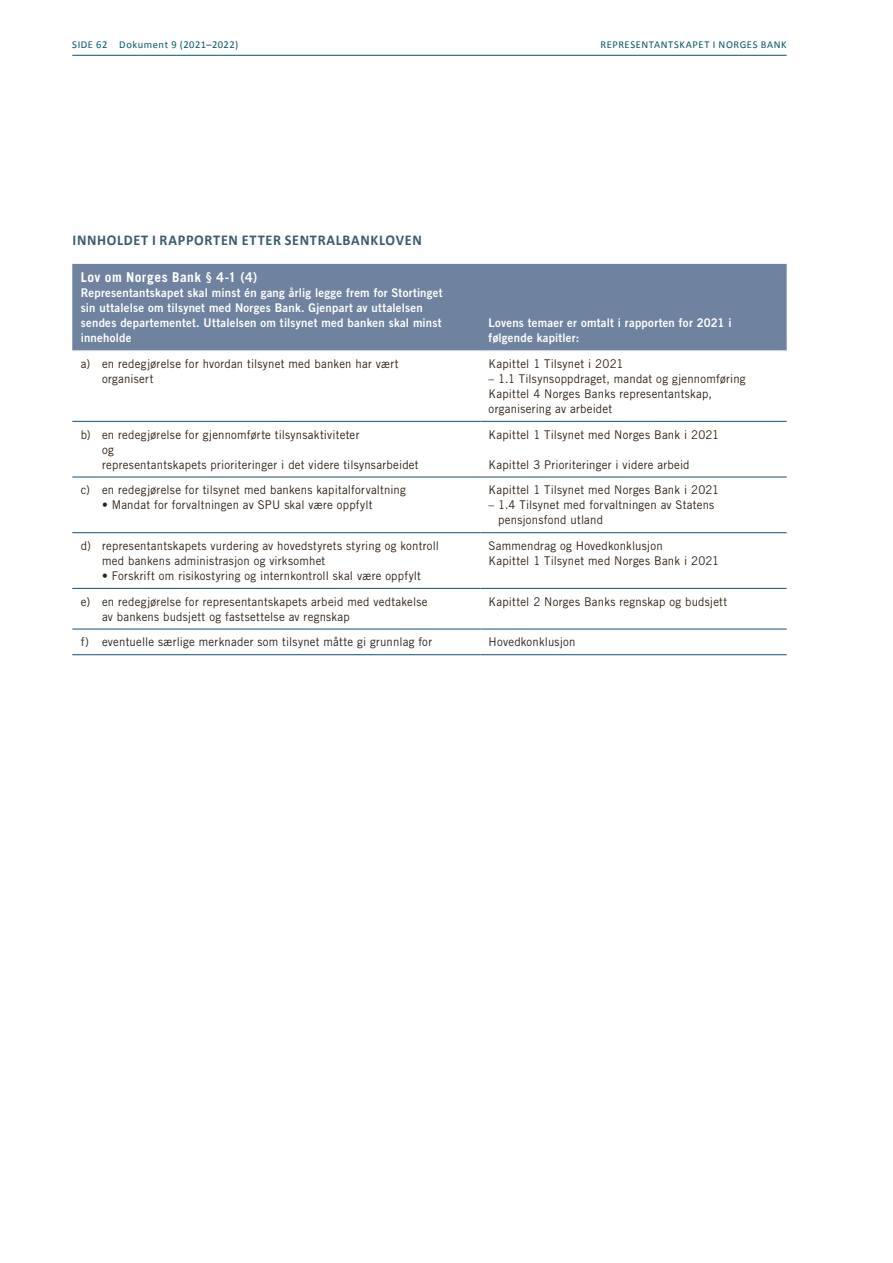
<style>
.page{position:relative;width:893px;height:1263px;background:#fff}
.page>*{position:absolute;margin:0;border:0;box-sizing:border-box;transform-origin:0 0}
.Graf_tabelltittel{font:700 15px "Calibri";letter-spacing:.045em;color:#395c6b;scale:.95 1}
.Tabell_heading{font:700 13.5px "Trade Gothic LT Std";letter-spacing:.035em;color:#fff}
.Tabelltekst{font:12px/15px "Trade Gothic LT Std";letter-spacing:.02em;color:#2e2014;scale:.95 1}
.Tabell_heading-2{font:12px/15px "Trade Gothic LT Std Bd 2";letter-spacing:.02em;color:#fff;scale:.95 1}
.t1{font:10.5px "Calibri";letter-spacing:.055em;color:#00576b}
</style>
<div class="page">
<hr style="left:72px;top:55px;width:715px;height:1px;background:#00576b">
<div style="left:72px;top:264px;width:715px;height:86px;background:#6f829f"></div>
<hr style="left:72px;top:421px;width:408px;height:1px;background:#115175">
<hr style="left:480px;top:421px;width:307px;height:1px;background:#115175">
<hr style="left:72px;top:477px;width:408px;height:1px;background:#115175">
<hr style="left:480px;top:477px;width:307px;height:1px;background:#115175">
<hr style="left:72px;top:532px;width:408px;height:1px;background:#115175">
<hr style="left:480px;top:532px;width:307px;height:1px;background:#115175">
<hr style="left:72px;top:588px;width:408px;height:1px;background:#115175">
<hr style="left:480px;top:588px;width:307px;height:1px;background:#115175">
<hr style="left:72px;top:629px;width:408px;height:1px;background:#115175">
<hr style="left:480px;top:629px;width:307px;height:1px;background:#115175">
<hr style="left:72px;top:654px;width:408px;height:1px;background:#115175">
<hr style="left:480px;top:654px;width:307px;height:1px;background:#115175">
<hr style="left:72px;top:350px;width:408px;height:1px;background:#d7dae4">
<hr style="left:480px;top:350px;width:307px;height:1px;background:#d7dae4">
<p class="t1" style="left:72px;top:38px;width:168px">SIDE 62 Dokument 9 (2021–2022)</p>
<p class="t1" style="left:601px;top:38px;width:188px">REPRESENTANTSKAPET I NORGES BANK</p>
<p class="Graf_tabelltittel" style="left:73px;top:231px;width:369px">INNHOLDET I RAPPORTEN ETTER SENTRALBANKLOVEN</p>
<p class="Tabell_heading" style="left:81px;top:269px;width:178px">Lov om Norges Bank § 4-1 (4)</p>
<p class="Tabell_heading-2" style="left:81px;top:285px;width:382px">Representantskapet skal minst én gang årlig legge frem for Stortinget sin uttalelse om tilsynet med Norges Bank. Gjenpart av uttalelsen sendes departementet. Uttalelsen om tilsynet med banken skal minst inneholde</p>
<p class="Tabell_heading-2" style="left:489px;top:315px;width:257px">Lovens temaer er omtalt i rapporten for 2021 i følgende kapitler:</p>
<p class="Tabelltekst" style="left:102px;top:356px;width:314px;text-indent:-21px">a) en redegjørelse for hvordan tilsynet med banken har vært organisert</p>
<p class="Tabelltekst" style="left:489px;top:356px;width:143px">Kapittel 1 Tilsynet i 2021</p>
<p class="Tabelltekst" style="left:489px;top:371px;width:272px">– 1.1 Tilsynsoppdraget, mandat og gjennomføring</p>
<p class="Tabelltekst" style="left:489px;top:386px;width:237px">Kapittel 4 Norges Banks representantskap, organisering av arbeidet</p>
<p class="Tabelltekst" style="left:81px;top:427px;width:295px">b) en redegjørelse for gjennomførte tilsynsaktiviteter</p>
<p class="Tabelltekst" style="left:102px;top:442px;width:14px">og</p>
<p class="Tabelltekst" style="left:102px;top:457px;width:335px">representantskapets prioriteringer i det videre tilsynsarbeidet</p>
<p class="Tabelltekst" style="left:81px;top:482px;width:344px">c) en redegjørelse for tilsynet med bankens kapitalforvaltning</p>
<p class="Tabelltekst" style="left:102px;top:497px;width:286px">• Mandat for forvaltningen av SPU skal være oppfylt</p>
<p class="Tabelltekst" style="left:102px;top:538px;width:356px;text-indent:-21px">d) representantskapets vurdering av hovedstyrets styring og kontroll med bankens administrasjon og virksomhet</p>
<p class="Tabelltekst" style="left:102px;top:568px;width:337px">• Forskrift om risikostyring og internkontroll skal være oppfylt</p>
<p class="Tabelltekst" style="left:489px;top:427px;width:244px">Kapittel 1 Tilsynet med Norges Bank i 2021</p>
<p class="Tabelltekst" style="left:489px;top:457px;width:213px">Kapittel 3 Prioriteringer i videre arbeid</p>
<p class="Tabelltekst" style="left:489px;top:482px;width:244px">Kapittel 1 Tilsynet med Norges Bank i 2021</p>
<p class="Tabelltekst" style="left:498px;top:497px;width:229px;text-indent:-10px">– 1.4 Tilsynet med forvaltningen av Statens pensjonsfond utland</p>
<p class="Tabelltekst" style="left:489px;top:538px;width:185px">Sammendrag og Hovedkonklusjon</p>
<p class="Tabelltekst" style="left:489px;top:553px;width:244px">Kapittel 1 Tilsynet med Norges Bank i 2021</p>
<p class="Tabelltekst" style="left:102px;top:594px;width:344px;text-indent:-21px">e) en redegjørelse for representantskapets arbeid med vedtakelse av bankens budsjett og fastsettelse av regnskap</p>
<p class="Tabelltekst" style="left:489px;top:594px;width:253px">Kapittel 2 Norges Banks regnskap og budsjett</p>
<p class="Tabelltekst" style="left:81px;top:634px;width:371px">f) eventuelle særlige merknader som tilsynet måtte gi grunnlag for</p>
<p class="Tabelltekst" style="left:489px;top:634px;width:93px">Hovedkonklusjon</p>
</div>
